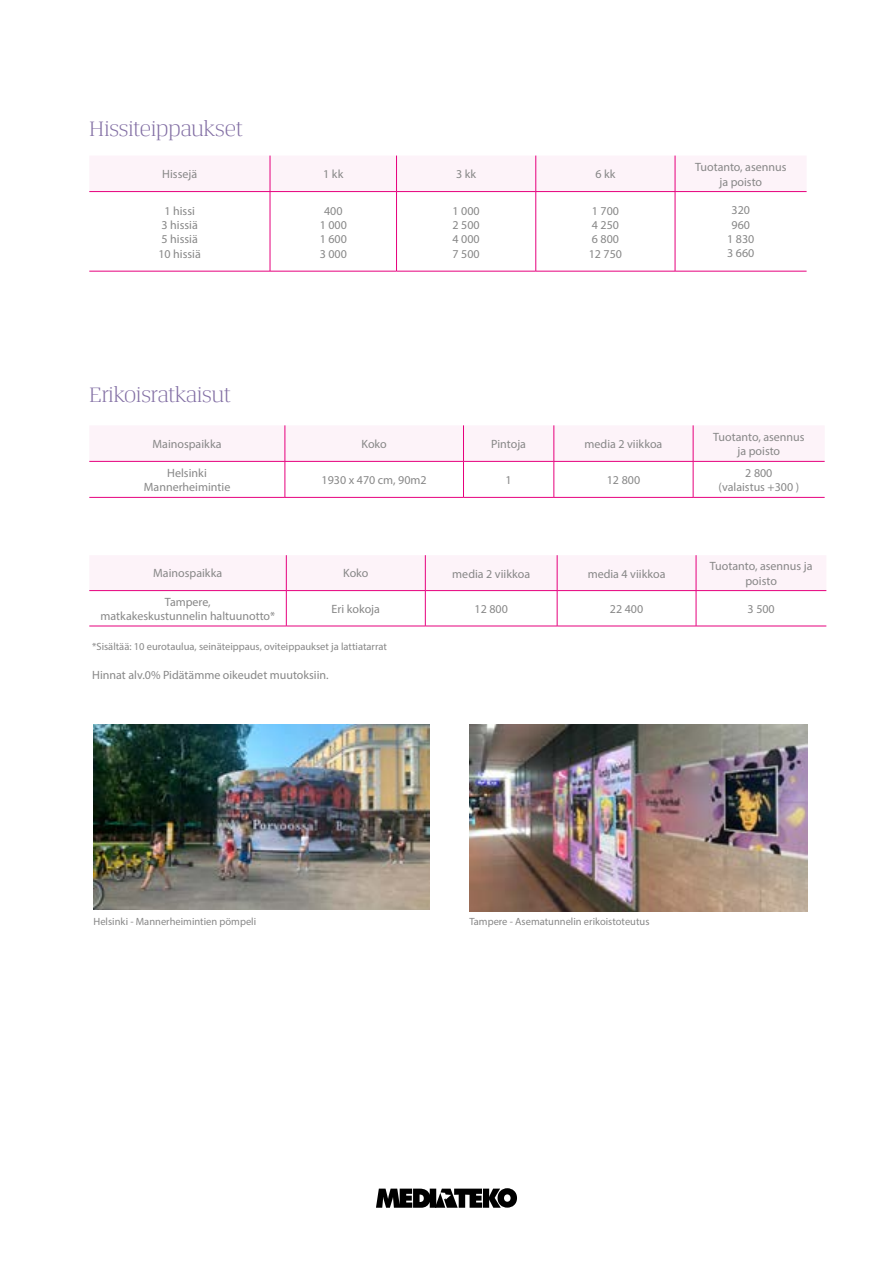
<style>
.page{position:relative;width:893px;height:1263px;background:#fff}
.page>*{position:absolute;margin:0;border:0;box-sizing:border-box;transform-origin:0 0}
.t1{font:300 21px "Neuvos";color:#816da3}
.t2{font:12px/14.4px "Myriad Pro";color:#878787;text-align:center}
.t3{font:10.5px "Myriad Pro";color:#878787}
</style>
<div class="page">
<svg style="left:376px;top:1188px;width:141px;height:20px;background:#424242"></svg>
<div style="left:89px;top:425px;width:736px;height:36px;background:#fdf3f9"></div>
<hr style="left:285px;top:425px;width:1px;height:36px;background:#e6007d">
<hr style="left:463px;top:425px;width:1px;height:36px;background:#e6007d">
<hr style="left:554px;top:425px;width:1px;height:36px;background:#e6007d">
<hr style="left:693px;top:425px;width:1px;height:36px;background:#e6007d">
<hr style="left:89px;top:461px;width:196px;height:1px;background:#e6007d">
<hr style="left:285px;top:461px;width:178px;height:1px;background:#e6007d">
<hr style="left:285px;top:462px;width:1px;height:35px;background:#e6007d">
<hr style="left:463px;top:461px;width:91px;height:1px;background:#e6007d">
<hr style="left:463px;top:462px;width:1px;height:35px;background:#e6007d">
<hr style="left:554px;top:461px;width:139px;height:1px;background:#e6007d">
<hr style="left:554px;top:462px;width:1px;height:35px;background:#e6007d">
<hr style="left:693px;top:461px;width:132px;height:1px;background:#e6007d">
<hr style="left:693px;top:462px;width:1px;height:35px;background:#e6007d">
<hr style="left:89px;top:497px;width:196px;height:1px;background:#e6007d">
<hr style="left:285px;top:497px;width:178px;height:1px;background:#e6007d">
<hr style="left:463px;top:497px;width:91px;height:1px;background:#e6007d">
<hr style="left:554px;top:497px;width:139px;height:1px;background:#e6007d">
<hr style="left:693px;top:497px;width:132px;height:1px;background:#e6007d">
<div style="left:90px;top:156px;width:716px;height:35px;background:#fdf3f9"></div>
<hr style="left:270px;top:156px;width:1px;height:35px;background:#e6007d">
<hr style="left:396px;top:156px;width:1px;height:35px;background:#e6007d">
<hr style="left:535px;top:156px;width:1px;height:35px;background:#e6007d">
<hr style="left:675px;top:156px;width:1px;height:35px;background:#e6007d">
<hr style="left:89px;top:191px;width:181px;height:1px;background:#e6007d">
<hr style="left:270px;top:191px;width:126px;height:1px;background:#e6007d">
<hr style="left:270px;top:192px;width:1px;height:79px;background:#e6007d">
<hr style="left:396px;top:191px;width:140px;height:1px;background:#e6007d">
<hr style="left:396px;top:192px;width:1px;height:79px;background:#e6007d">
<hr style="left:536px;top:191px;width:139px;height:1px;background:#e6007d">
<hr style="left:535px;top:192px;width:1px;height:79px;background:#e6007d">
<hr style="left:675px;top:191px;width:132px;height:1px;background:#e6007d">
<hr style="left:675px;top:192px;width:1px;height:79px;background:#e6007d">
<hr style="left:89px;top:271px;width:181px;height:1px;background:#e6007d">
<hr style="left:270px;top:271px;width:126px;height:1px;background:#e6007d">
<hr style="left:396px;top:271px;width:140px;height:1px;background:#e6007d">
<hr style="left:536px;top:271px;width:139px;height:1px;background:#e6007d">
<hr style="left:675px;top:271px;width:132px;height:1px;background:#e6007d">
<img style="left:94px;top:724px;width:336px;height:185px">
<img style="left:469px;top:724px;width:339px;height:188px">
<div style="left:90px;top:555px;width:736px;height:35px;background:#fdf3f9"></div>
<hr style="left:286px;top:555px;width:1px;height:35px;background:#e6007d">
<hr style="left:425px;top:555px;width:1px;height:35px;background:#e6007d">
<hr style="left:557px;top:555px;width:1px;height:35px;background:#e6007d">
<hr style="left:696px;top:555px;width:1px;height:35px;background:#e6007d">
<hr style="left:89px;top:590px;width:197px;height:1px;background:#e6007d">
<hr style="left:286px;top:590px;width:139px;height:1px;background:#e6007d">
<hr style="left:286px;top:591px;width:1px;height:35px;background:#e6007d">
<hr style="left:425px;top:590px;width:132px;height:1px;background:#e6007d">
<hr style="left:425px;top:591px;width:1px;height:35px;background:#e6007d">
<hr style="left:557px;top:590px;width:139px;height:1px;background:#e6007d">
<hr style="left:557px;top:591px;width:1px;height:35px;background:#e6007d">
<hr style="left:696px;top:590px;width:130px;height:1px;background:#e6007d">
<hr style="left:696px;top:591px;width:1px;height:35px;background:#e6007d">
<hr style="left:89px;top:626px;width:197px;height:1px;background:#e6007d">
<hr style="left:286px;top:626px;width:139px;height:1px;background:#e6007d">
<hr style="left:425px;top:626px;width:132px;height:1px;background:#e6007d">
<hr style="left:557px;top:626px;width:139px;height:1px;background:#e6007d">
<hr style="left:696px;top:626px;width:130px;height:1px;background:#e6007d">
<h1 class="t1" style="left:89px;top:114px;width:155px">Hissiteippaukset</h1>
<p class="t2" style="left:162px;top:167px;width:36px">Hissejä</p>
<p class="t2" style="left:323px;top:167px;width:22px">1 kk</p>
<p class="t2" style="left:456px;top:167px;width:22px">3 kk</p>
<p class="t2" style="left:595px;top:167px;width:22px">6 kk</p>
<p class="t2" style="left:695px;top:160px;width:93px">Tuotanto, asennus ja poisto</p>
<p class="t2" style="left:158px;top:203px;width:44px">1 hissi<br>3 hissiä<br>5 hissiä<br>10 hissiä</p>
<p class="t2" style="left:320px;top:203px;width:29px">400<br>1 000<br>1 600<br>3 000</p>
<p class="t2" style="left:453px;top:203px;width:29px;text-align:justify">1 000<br>2 500<br>4 000<br>7 500</p>
<p class="t2" style="left:589px;top:203px;width:35px;text-align:left">1 700<br>4 250<br>6 800<br>12 750</p>
<p class="t2" style="left:727px;top:203px;width:29px">320<br>960<br>1 830<br>3 660</p>
<h1 class="t1" style="left:89px;top:379px;width:143px">Erikoisratkaisut</h1>
<p class="t2" style="left:152px;top:436px;width:71px">Mainospaikka</p>
<p class="t2" style="left:362px;top:436px;width:27px">Koko</p>
<p class="t2" style="left:491px;top:437px;width:36px">Pintoja</p>
<p class="t2" style="left:585px;top:437px;width:79px">media 2 viikkoa</p>
<p class="t2" style="left:713px;top:430px;width:93px">Tuotanto, asennus ja poisto</p>
<p class="t2" style="left:144px;top:465px;width:88px">Helsinki<br>Mannerheimintie</p>
<p class="t2" style="left:322px;top:472px;width:107px">1930 x 470 cm, 90m2</p>
<p class="t2" style="left:506px;top:473px;width:8px">1</p>
<p class="t2" style="left:607px;top:473px;width:35px">12 800</p>
<p class="t2" style="left:719px;top:466px;width:82px">2 800<br>(valaistus +300 )</p>
<p class="t2" style="left:153px;top:566px;width:71px">Mainospaikka</p>
<p class="t2" style="left:343px;top:566px;width:27px">Koko</p>
<p class="t2" style="left:452px;top:566px;width:79px">media 2 viikkoa</p>
<p class="t2" style="left:588px;top:566px;width:79px">media 4 viikkoa</p>
<p class="t2" style="left:710px;top:559px;width:104px">Tuotanto, asennus ja poisto</p>
<p class="t2" style="left:100px;top:594px;width:176px">Tampere,<br>matkakeskustunnelin haltuunotto*</p>
<p class="t2" style="left:332px;top:601px;width:50px">Eri kokoja</p>
<p class="t2" style="left:475px;top:602px;width:35px">12 800</p>
<p class="t2" style="left:610px;top:602px;width:35px">22 400</p>
<p class="t2" style="left:748px;top:601px;width:29px">3 500</p>
<p class="t3" style="left:92px;top:640px;width:296px">*Sisältää: 10 eurotaulua, seinäteippaus, oviteippaukset ja lattiatarrat</p>
<p class="t2" style="left:92px;top:667px;width:238px">Hinnat alv.0% Pidätämme oikeudet muutoksiin.</p>
<p class="t3" style="left:94px;top:915px;width:164px">Helsinki - Mannerheimintien pömpeli</p>
<p class="t3" style="left:469px;top:915px;width:182px">Tampere - Asematunnelin erikoistoteutus</p>
</div>
